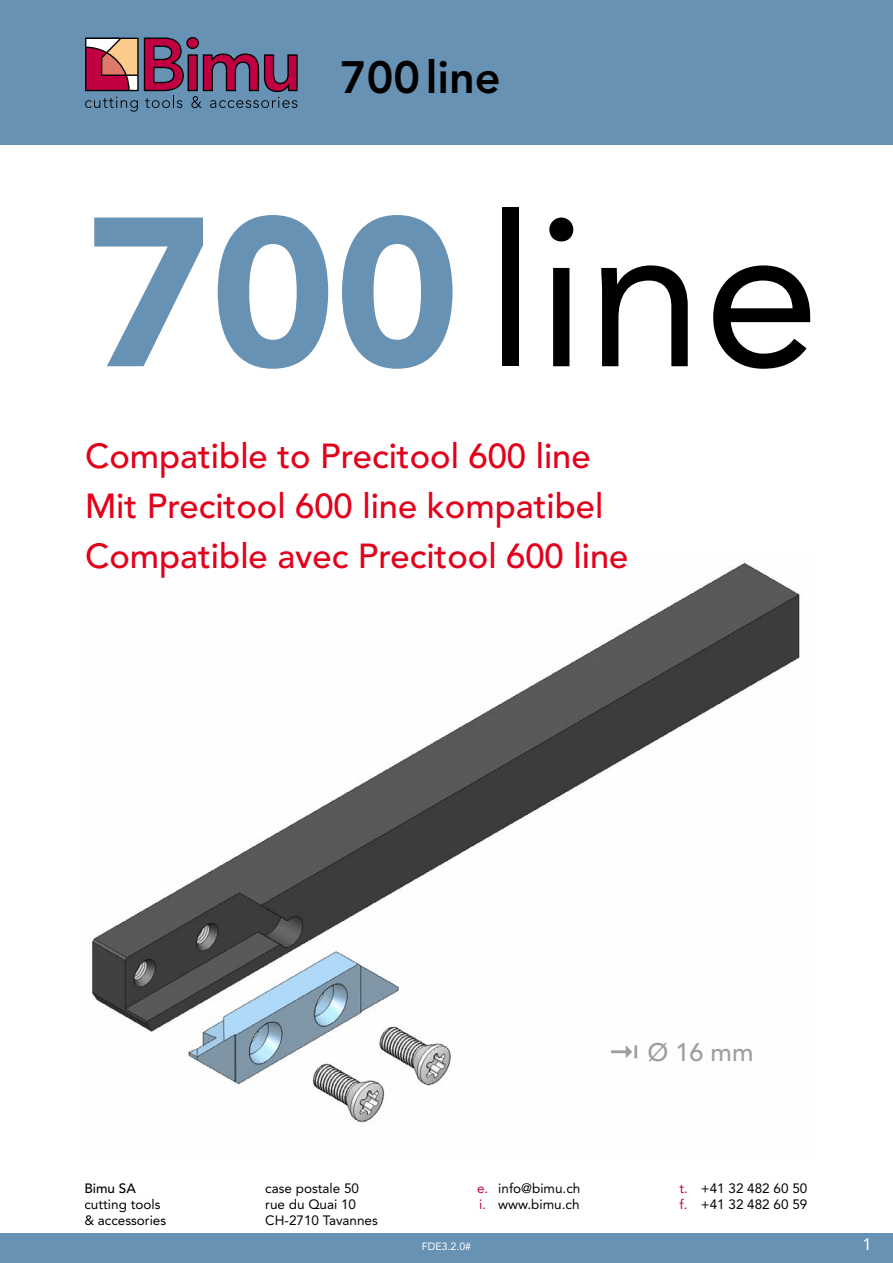
<style>
.page{position:relative;width:893px;height:1263px;background:#fff}
.page>*{position:absolute;margin:0;border:0;box-sizing:border-box;transform-origin:0 0}
.t1{font:210px "Avenir";color:#000}
.t2{font:800 45px "Avenir";color:#000}
.t3{font:500 34.5px/49.9px "Avenir";color:#e2001a}
.t4{font:500 25.2px "Avenir";color:#9c9e9f}
.t5{font:16.5px "Avenir";color:#fff}
.t6{font:13.5px/16.2px "Avenir";color:#000}
.t7{font:500 13.5px "Avenir";color:#000}
.t8{font:10.5px "Avenir";color:#fff}
.s1{font-weight:900;color:#6892b4}
.s2{color:#c10044}
</style>
<div class="page">
<div style="left:0;top:1233px;width:893px;height:30px;background:#6892b4"></div>
<div style="left:0;top:0;width:893px;height:145px;background:#6892b4"></div>
<svg style="left:85px;top:37px;width:213px;height:75px"></svg>
<img style="left:92px;top:562px;width:708px;height:561px">
<svg style="left:611px;top:1045px;width:26px;height:14px"></svg>
<h2 class="t2" style="left:340px;top:51px;width:162px">700line</h2>
<h1 class="t1" style="left:86px;top:171px;width:735px"><span class="s1">700</span>line</h1>
<h3 class="t3" style="left:85px;top:432px;width:545px">Compatible to Precitool 600 line<br>Mit Precitool 600 line kompatibel<br>Compatible avec Precitool 600 line</h3>
<h3 class="t4" style="left:648px;top:1037px;width:107px">Ø 16 mm</h3>
<p class="t7" style="left:84px;top:1180px;width:53px">Bimu SA</p>
<p class="t6" style="left:84px;top:1196px;width:83px">cutting tools &amp; accessories</p>
<p class="t6" style="left:265px;top:1180px;width:114px">case postale 50 rue du Quai 10<br>CH-2710 Tavannes</p>
<p class="t6" style="left:477px;top:1180px;width:105px"><span class="s2">e.</span> info@bimu.ch <span class="s2">i.</span> www.bimu.ch</p>
<p class="t6" style="left:679px;top:1180px;width:129px"><span class="s2">t.</span> +41 32 482 60 50 <span class="s2">f.</span> +41 32 482 60 59</p>
<p class="t8" style="left:422px;top:1240px;width:51px">FDE3.2.0#</p>
<p class="t5" style="left:862px;top:1235px;width:11px">1</p>
</div>
